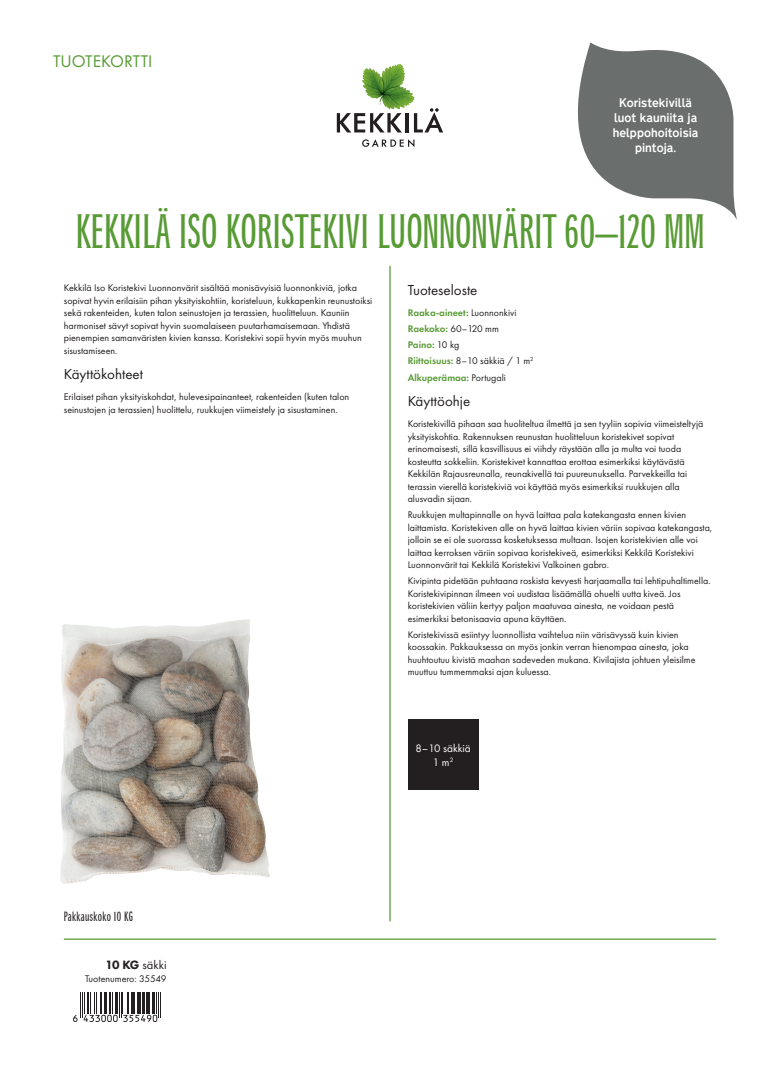
<style>
.page{position:relative;width:780px;height:1088px;background:#fff}
.page>*{position:absolute;margin:0;border:0;box-sizing:border-box;transform-origin:0 0}
.t1{font:45px "Baltra GD";color:#589b35}
.t2{font:17.5px "Futura PT";color:#589b35}
.t3{font:15px "Futura PT";color:#231f20}
.t4{font:12.5px "Baltra GD";letter-spacing:.03em;color:#231f20}
.t5{font:12.5px "Futura PT";color:#231f20}
.t6{font:500 11.25px/15px "Transport New";color:#fff;text-align:center}
.t7{font:11.25px/13.5px "Futura PT";color:#fff;text-align:center}
.t8{font:10px/12.5px "Futura PT";color:#231f20}
.t9{font:600 10px/16px "Futura PT";color:#589b35}
.s1{font-weight:400;color:#231f20}
.s2{font-weight:800}
</style>
<div class="page">
<hr style="left:389px;top:266px;width:1px;height:655px;background:#589b35">
<hr style="left:64px;top:938px;width:652px;height:2px;background:#589b35">
<img style="left:363px;top:64px;width:37px;height:14px">
<svg style="left:337px;top:113px;width:65px;height:19px"></svg>
<hr style="left:405px;top:113px;width:3px;height:19px;background:#231f20">
<svg style="left:414px;top:108px;width:29px;height:24px"></svg>
<svg style="left:362px;top:139px;width:52px;height:8px"></svg>
<img style="left:60px;top:619px;width:210px;height:265px">
<svg style="left:73px;top:992px;width:88px;height:30px"></svg>
<svg style="left:577px;top:43px;width:160px;height:177px;fill:#6a6f6e"></svg>
<div style="left:407px;top:719px;width:71px;height:71px;background:#231f20"></div>
<h2 class="t2" style="left:53px;top:50px;width:101px">TUOTEKORTTI</h2>
<p class="t6" style="left:612px;top:94px;width:87px">Koristekivillä luot kauniita ja helppohoitoisia pintoja.</p>
<h1 class="t1" style="left:76px;top:205px;width:630px">KEKKILÄ ISO KORISTEKIVI LUONNONVÄRIT 60–120 MM</h1>
<p class="t8" style="left:64px;top:281px;width:310px">Kekkilä Iso Koristekivi Luonnonvärit sisältää monisävyisiä luonnonkiviä, jotka sopivat hyvin erilaisiin pihan yksityiskohtiin, koristeluun, kukkapenkin reunustoiksi sekä rakenteiden, kuten talon seinustojen ja terassien, huolitteluun. Kauniin harmoniset sävyt sopivat hyvin suomalaiseen puutarhamaisemaan. Yhdistä pienempien samanväristen kivien kanssa. Koristekivi sopii hyvin myös muuhun sisustamiseen.</p>
<h3 class="t3" style="left:64px;top:365px;width:81px">Käyttökohteet</h3>
<p class="t8" style="left:64px;top:391px;width:287px">Erilaiset pihan yksityiskohdat, hulevesipainanteet, rakenteiden (kuten talon seinustojen ja terassien) huolittelu, ruukkujen viimeistely ja sisustaminen.</p>
<h3 class="t3" style="left:407px;top:281px;width:71px">Tuoteseloste</h3>
<p class="t9" style="left:407px;top:305px;width:127px">Raaka-aineet: <span class="s1">Luonnonkivi<br></span>Raekoko: <span class="s1">60–120 mm<br></span>Paino: <span class="s1">10 kg<br></span>Riittoisuus: <span class="s1">8–10 säkkiä / 1 m</span><sup>2<br></sup>Alkuperämaa: <span class="s1">Portugali</span></p>
<h3 class="t3" style="left:407px;top:392px;width:64px">Käyttöohje</h3>
<p class="t8" style="left:407px;top:417px;width:297px">Koristekivillä pihaan saa huoliteltua ilmettä ja sen tyyliin sopivia viimeisteltyjä yksityiskohtia. Rakennuksen reunustan huolitteluun koristekivet sopivat erinomaisesti, sillä kasvillisuus ei viihdy räystään alla ja multa voi tuoda kosteutta sokkeliin. Koristekivet kannattaa erottaa esimerkiksi käytävästä Kekkilän Rajausreunalla, reunakivellä tai puureunuksella. Parvekkeilla tai terassin vierellä koristekiviä voi käyttää myös esimerkiksi ruukkujen alla alusvadin sijaan.</p>
<p class="t8" style="left:407px;top:509px;width:306px">Ruukkujen multapinnalle on hyvä laittaa pala katekangasta ennen kivien laittamista. Koristekiven alle on hyvä laittaa kivien väriin sopivaa katekangasta, jolloin se ei ole suorassa kosketuksessa multaan. Isojen koristekivien alle voi laittaa kerroksen väriin sopivaa koristekiveä, esimerkiksi Kekkilä Koristekivi Luonnonvärit tai Kekkilä Koristekivi Valkoinen gabro.</p>
<p class="t8" style="left:407px;top:575px;width:304px">Kivipinta pidetään puhtaana roskista kevyesti harjaamalla tai lehtipuhaltimella.<br>Koristekivipinnan ilmeen voi uudistaa lisäämällä ohuelti uutta kiveä. Jos koristekivien väliin kertyy paljon maatuvaa ainesta, ne voidaan pestä esimerkiksi betonisaavia apuna käyttäen.</p>
<p class="t8" style="left:407px;top:628px;width:289px">Koristekivissä esiintyy luonnollista vaihtelua niin värisävyssä kuin kivien koossakin. Pakkauksessa on myös jonkin verran hienompaa ainesta, joka huuhtoutuu kivistä maahan sadeveden mukana. Kivilajista johtuen yleisilme muuttuu tummemmaksi ajan kuluessa.</p>
<p class="t4" style="left:64px;top:909px;width:71px">Pakkauskoko 10 KG</p>
<p class="t5" style="left:105px;top:957px;width:63px"><span class="s2">10 KG</span> säkki</p>
<p class="t8" style="left:85px;top:972px;width:83px">Tuotenumero: 35549</p>
<p class="t7" style="left:415px;top:742px;width:57px">8–10 säkkiä<br>1 m<sup>2</sup></p>
</div>
